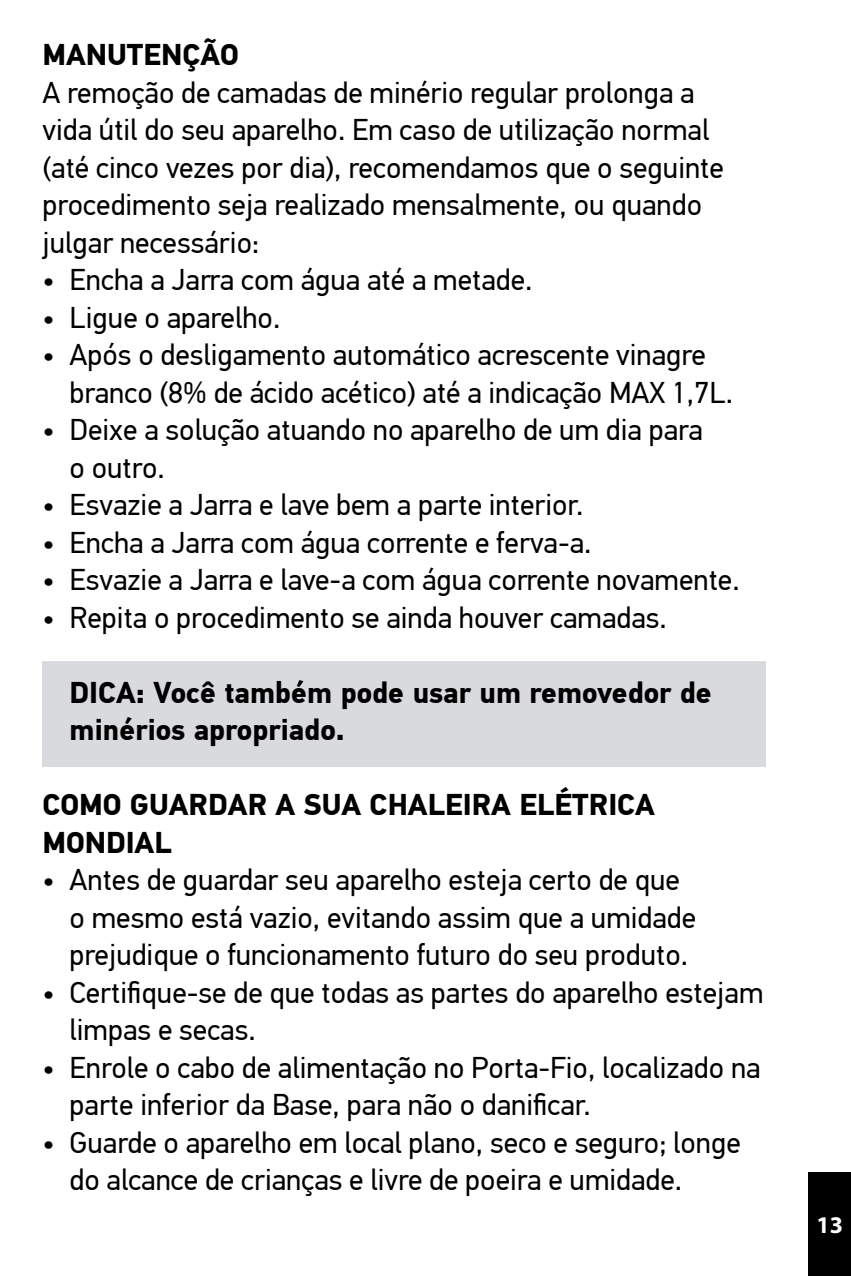
<style>
.page{position:relative;width:851px;height:1276px;background:#fff}
.page>*{position:absolute;margin:0;border:0;box-sizing:border-box;transform-origin:0 0}
.t1{font:30px/37.5px "PF Din Text Pro";color:#000}
.t2{font:700 30px/37.5px "PF Din Text Pro";color:#000}
.t3{font:700 24px "Myriad Pro";color:#fff}
</style>
<div class="page">
<div style="left:808px;top:1171px;width:42px;height:105px;background:#000"></div>
<div style="left:43px;top:661px;width:722px;height:105px;background:#d8dade"></div>
<p class="t2" style="left:43px;top:37px;width:198px">MANUTENÇÃO</p>
<p class="t1" style="left:43px;top:74px;width:682px">A remoção de camadas de minério regular prolonga a vida útil do seu aparelho. Em caso de utilização normal (até cinco vezes por dia), recomendamos que o seguinte procedimento seja realizado mensalmente, ou quando julgar necessário:</p>
<p class="t1" style="left:43px;top:261px;width:491px">• Encha a Jarra com água até a metade.</p>
<p class="t1" style="left:43px;top:299px;width:239px">• Ligue o aparelho.</p>
<p class="t1" style="left:70px;top:336px;width:665px;text-indent:-27px">• Após o desligamento automático acrescente vinagre branco (8% de ácido acético) até a indicação MAX 1,7L.</p>
<p class="t1" style="left:70px;top:411px;width:635px;text-indent:-27px">• Deixe a solução atuando no aparelho de um dia para o outro.</p>
<p class="t1" style="left:43px;top:486px;width:542px">• Esvazie a Jarra e lave bem a parte interior.</p>
<p class="t1" style="left:43px;top:524px;width:550px">• Encha a Jarra com água corrente e ferva-a.</p>
<p class="t1" style="left:43px;top:561px;width:698px">• Esvazie a Jarra e lave-a com água corrente novamente.</p>
<p class="t1" style="left:43px;top:599px;width:625px">• Repita o procedimento se ainda houver camadas.</p>
<p class="t2" style="left:70px;top:674px;width:643px">DICA: Você também pode usar um removedor de minérios apropriado.</p>
<p class="t2" style="left:43px;top:787px;width:614px">COMO GUARDAR A SUA CHALEIRA ELÉTRICA<br>MONDIAL</p>
<p class="t1" style="left:70px;top:861px;width:628px;text-indent:-27px">• Antes de guardar seu aparelho esteja certo de que o mesmo está vazio, evitando assim que a umidade prejudique o funcionamento futuro do seu produto.</p>
<p class="t1" style="left:70px;top:974px;width:695px;text-indent:-27px">• Certifique-se de que todas as partes do aparelho estejam limpas e secas.</p>
<p class="t1" style="left:70px;top:1049px;width:692px;text-indent:-27px">• Enrole o cabo de alimentação no Porta-Fio, localizado na parte inferior da Base, para não o danificar.</p>
<p class="t1" style="left:70px;top:1124px;width:672px;text-indent:-27px">• Guarde o aparelho em local plano, seco e seguro; longe do alcance de crianças e livre de poeira e umidade.</p>
<p class="t3" style="left:816px;top:1211px;width:28px">13</p>
</div>
